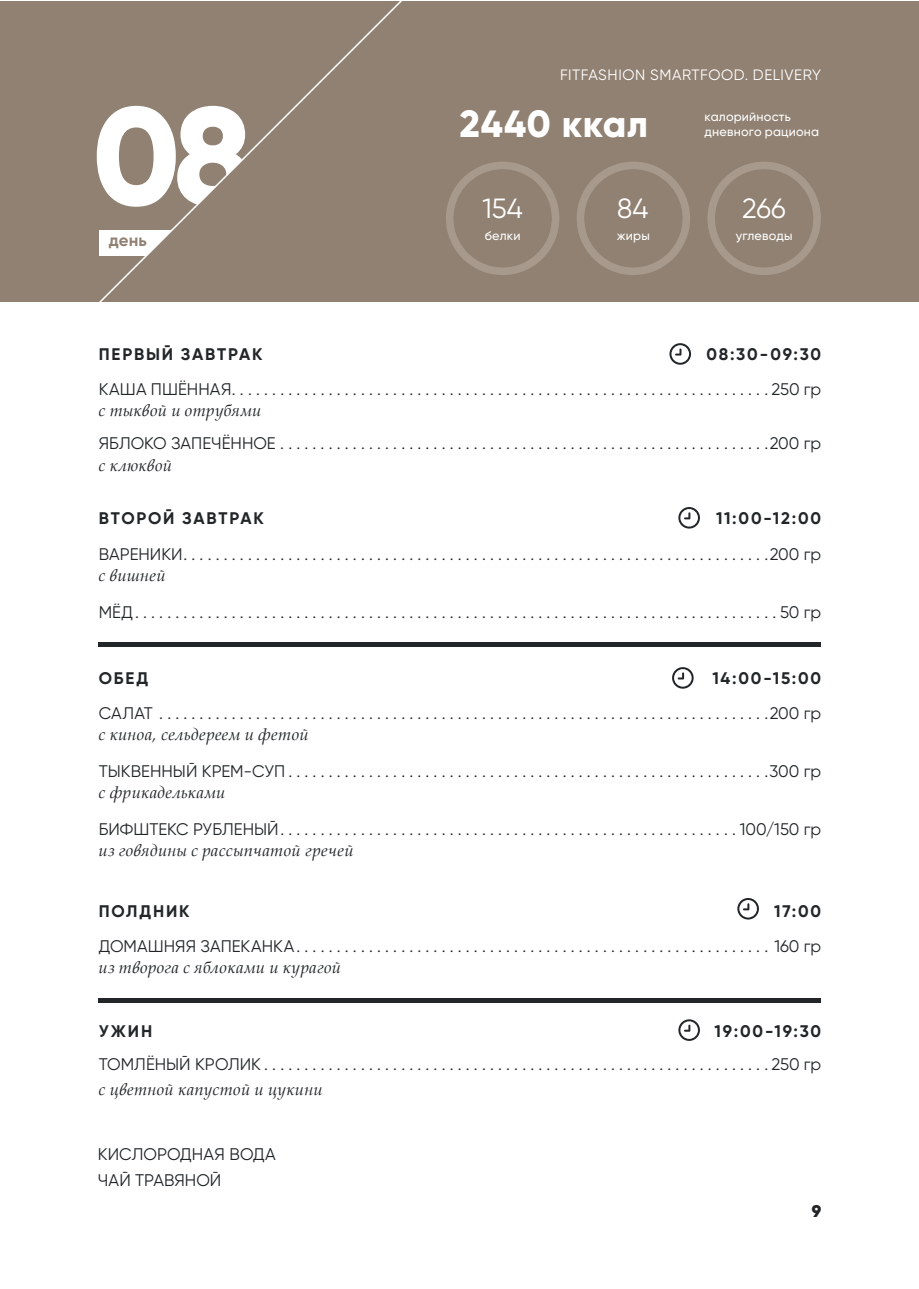
<style>
.page{position:relative;width:919px;height:1289px;background:#fff}
.page>*{position:absolute;margin:0;border:0;box-sizing:border-box;transform-origin:0 0}
.t1{font:800 138.6px "Gilroy";color:#fff}
.t2{font:800 37.95px "Gilroy";letter-spacing:.02em;color:#fff}
.t3{font:27.75px "Gilroy";letter-spacing:.005em;color:#fff}
.t4{font:16.8px/25.2px "Gilroy";color:#222628}
.t5{font:italic 16.8px "Book Antiqua";letter-spacing:.02em;color:#222628}
.t6{font:700 16.8px "Gilroy";letter-spacing:.11em;color:#222628}
.t7{font:700 16.8px "Gilroy";color:#908172}
.t8{font:900 16.8px "Gilroy";color:#222527}
.t9{font:15px "Gilroy";letter-spacing:.035em;color:#fff}
.t10{font:500 12.6px/15.1px "Gilroy";letter-spacing:.015em;color:#fff}
</style>
<div class="page">
<div style="left:0;top:1px;width:918px;height:300px;background:#908172"></div>
<svg style="left:446px;top:162px;width:113px;height:113px"></svg>
<svg style="left:577px;top:162px;width:113px;height:113px"></svg>
<svg style="left:707px;top:162px;width:113px;height:113px"></svg>
<svg style="left:82px;top:1px;width:328px;height:301px"></svg>
<svg style="left:99px;top:230px;width:86px;height:25px;fill:#fff"></svg>
<hr style="left:98px;top:643px;width:722px;height:4px;background:#222628">
<hr style="left:98px;top:998px;width:722px;height:4px;background:#222628">
<svg style="left:669px;top:343px;width:22px;height:22px"></svg>
<svg style="left:678px;top:507px;width:22px;height:21px"></svg>
<svg style="left:672px;top:667px;width:21px;height:21px"></svg>
<svg style="left:737px;top:898px;width:21px;height:21px"></svg>
<svg style="left:678px;top:1019px;width:22px;height:21px"></svg>
<p class="t9" style="left:560px;top:65px;width:262px">FITFASHION SMARTFOOD. DELIVERY</p>
<h1 class="t1" style="left:93px;top:69px;width:161px">08</h1>
<h2 class="t2" style="left:460px;top:99px;width:190px">2440 ккал</h2>
<p class="t10" style="left:704px;top:109px;width:116px">калорийность дневного рациона</p>
<h3 class="t3" style="left:482px;top:191px;width:42px">154</h3>
<h3 class="t3" style="left:617px;top:191px;width:33px">84</h3>
<h3 class="t3" style="left:742px;top:191px;width:45px">266</h3>
<p class="t7" style="left:109px;top:229px;width:39px">день</p>
<p class="t10" style="left:484px;top:228px;width:37px">белки</p>
<p class="t10" style="left:617px;top:228px;width:34px">жиры</p>
<p class="t10" style="left:735px;top:228px;width:58px">углеводы</p>
<p class="t6" style="left:99px;top:344px;width:165px">ПЕРВЫЙ ЗАВТРАК</p>
<p class="t6" style="left:706px;top:344px;width:116px">08:30-09:30</p>
<p class="t4" style="left:99px;top:376px;width:724px">КАША ПШЁННАЯ. . . . . . . . . . . . . . . . . . . . . . . . . . . . . . . . . . . . . . . . . . . . . . . . . . . . . . . . . . . . . . . . . . . 250 гр</p>
<p class="t5" style="left:99px;top:398px;width:164px">с тыквой и отрубями</p>
<p class="t4" style="left:99px;top:431px;width:724px">ЯБЛОКО ЗАПЕЧЁННОЕ . . . . . . . . . . . . . . . . . . . . . . . . . . . . . . . . . . . . . . . . . . . . . . . . . . . . . . . . . . . . .200 гр</p>
<p class="t5" style="left:99px;top:453px;width:75px">с клюквой</p>
<p class="t6" style="left:99px;top:508px;width:167px">ВТОРОЙ ЗАВТРАК</p>
<p class="t6" style="left:716px;top:508px;width:107px">11:00-12:00</p>
<p class="t4" style="left:99px;top:541px;width:724px">ВАРЕНИКИ. . . . . . . . . . . . . . . . . . . . . . . . . . . . . . . . . . . . . . . . . . . . . . . . . . . . . . . . . . . . . . . . . . . . . . . . .200 гр</p>
<p class="t5" style="left:99px;top:563px;width:69px">с вишней</p>
<p class="t4" style="left:99px;top:599px;width:724px">МЁД. . . . . . . . . . . . . . . . . . . . . . . . . . . . . . . . . . . . . . . . . . . . . . . . . . . . . . . . . . . . . . . . . . . . . . . . . . . . . . . . 50 гр</p>
<p class="t6" style="left:99px;top:667px;width:51px">ОБЕД</p>
<p class="t6" style="left:712px;top:667px;width:110px">14:00-15:00</p>
<p class="t4" style="left:99px;top:700px;width:724px">САЛАТ . . . . . . . . . . . . . . . . . . . . . . . . . . . . . . . . . . . . . . . . . . . . . . . . . . . . . . . . . . . . . . . . . . . . . . . . . . . .200 гр</p>
<p class="t5" style="left:99px;top:722px;width:212px">с киноа, сельдереем и фетой</p>
<p class="t4" style="left:99px;top:758px;width:724px">ТЫКВЕННЫЙ КРЕМ-СУП . . . . . . . . . . . . . . . . . . . . . . . . . . . . . . . . . . . . . . . . . . . . . . . . . . . . . . . . . . . .300 гр</p>
<p class="t5" style="left:99px;top:780px;width:128px">с фрикадельками</p>
<p class="t4" style="left:99px;top:816px;width:724px">БИФШТЕКС РУБЛЕНЫЙ. . . . . . . . . . . . . . . . . . . . . . . . . . . . . . . . . . . . . . . . . . . . . . . . . . . . . . . . . 100/150 гр</p>
<p class="t5" style="left:99px;top:838px;width:257px">из говядины с рассыпчатой гречей</p>
<p class="t6" style="left:99px;top:900px;width:92px">ПОЛДНИК</p>
<p class="t6" style="left:774px;top:900px;width:48px">17:00</p>
<p class="t4" style="left:99px;top:933px;width:724px">ДОМАШНЯЯ ЗАПЕКАНКА. . . . . . . . . . . . . . . . . . . . . . . . . . . . . . . . . . . . . . . . . . . . . . . . . . . . . . . . . . . 160 гр</p>
<p class="t5" style="left:99px;top:955px;width:244px">из творога с яблоками и курагой</p>
<p class="t6" style="left:99px;top:1020px;width:55px">УЖИН</p>
<p class="t6" style="left:714px;top:1020px;width:108px">19:00-19:30</p>
<p class="t4" style="left:99px;top:1050px;width:724px">ТОМЛЁНЫЙ КРОЛИК . . . . . . . . . . . . . . . . . . . . . . . . . . . . . . . . . . . . . . . . . . . . . . . . . . . . . . . . . . . . . . . 250 гр</p>
<p class="t5" style="left:99px;top:1077px;width:225px">с цветной капустой и цукини</p>
<p class="t4" style="left:98px;top:1141px;width:179px">КИСЛОРОДНАЯ ВОДА<br>ЧАЙ ТРАВЯНОЙ</p>
<p class="t8" style="left:811px;top:1200px;width:11px">9</p>
</div>
